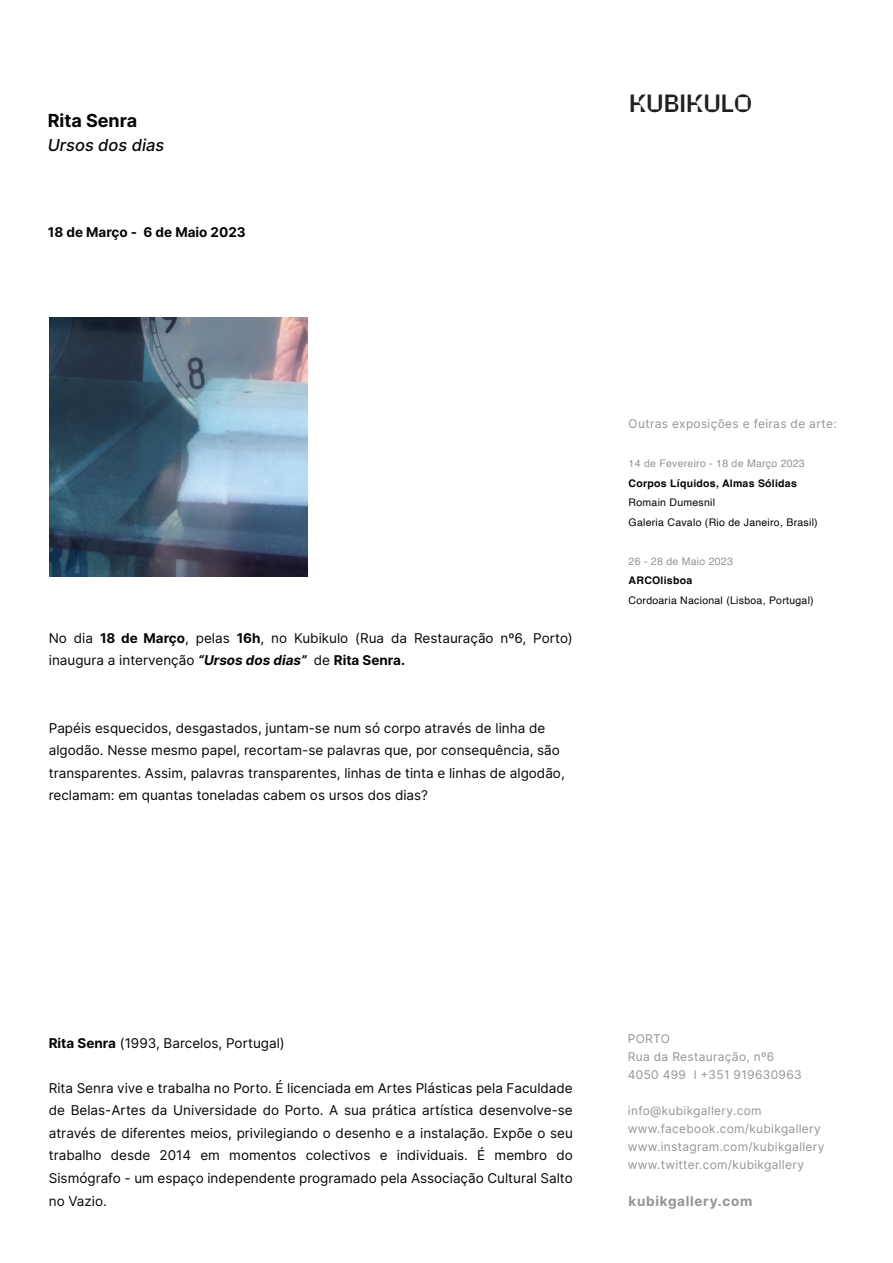
<style>
.page{position:relative;width:893px;height:1263px;background:#fff}
.page>*{position:absolute;margin:0;border:0;box-sizing:border-box;transform-origin:0 0}
.t1{font:600 24px "Inter Kubik";color:#231f20}
.t2{font:700 18px "Inter";color:#050504}
.t3{font:italic 500 16.5px "Inter";color:#050504}
.t4{font:13.5px/22.5px "Inter";color:#050504}
.t5{font:700 13.5px "Inter";color:#050504}
.t6{font:700 13.5px "Inter";letter-spacing:.05em;color:#929497}
.t7{font:12px/18px "Inter";letter-spacing:.025em;color:#929497}
.t8{font:10.5px/19.5px "Helvetica";letter-spacing:.025em;color:#050504}
.t9{font:10.5px "Helvetica";letter-spacing:.025em;color:#929497}
.t10{font:700 10.5px "Helvetica";letter-spacing:.025em;color:#050504}
.s1{font-weight:700}
.s2{font-weight:700;font-style:italic}
</style>
<div class="page">
<img style="left:49px;top:318px;width:259px;height:258px">
<h2 class="t2" style="left:48px;top:107px;width:91px">Rita Senra</h2>
<p class="t3" style="left:48px;top:133px;width:118px">Ursos dos dias</p>
<p class="t5" style="left:48px;top:222px;width:200px">18 de Março - 6 de Maio 2023</p>
<h1 class="t1" style="left:629px;top:85px;width:125px">KUBIKULO</h1>
<p class="t4" style="left:49px;top:626px;width:526px">No dia <span class="s1">18 de Março</span>, pelas <span class="s1">16h</span>, no Kubikulo (Rua da Restauração nº6, Porto) inaugura a intervenção <span class="s2">“Ursos dos dias”</span> de <span class="s1">Rita Senra.</span></p>
<p class="t4" style="left:49px;top:716px;width:517px">Papéis esquecidos, desgastados, juntam-se num só corpo através de linha de algodão. Nesse mesmo papel, recortam-se palavras que, por consequência, são transparentes. Assim, palavras transparentes, linhas de tinta e linhas de algodão, reclamam: em quantas toneladas cabem os ursos dos dias?</p>
<p class="t7" style="left:629px;top:414px;width:210px">Outras exposições e feiras de arte:</p>
<p class="t9" style="left:629px;top:455px;width:178px">14 de Fevereiro - 18 de Março 2023</p>
<p class="t10" style="left:629px;top:476px;width:170px">Corpos Líquidos, Almas Sólidas</p>
<p class="t8" style="left:629px;top:493px;width:191px">Romain Dumesnil<br>Galeria Cavalo (Rio de Janeiro, Brasil)</p>
<p class="t9" style="left:629px;top:553px;width:106px">26 - 28 de Maio 2023</p>
<p class="t10" style="left:629px;top:574px;width:65px">ARCOlisboa</p>
<p class="t8" style="left:629px;top:590px;width:187px">Cordoaria Nacional (Lisboa, Portugal)</p>
<p class="t4" style="left:49px;top:1031px;width:238px"><span class="s1">Rita Senra</span> (1993, Barcelos, Portugal)</p>
<p class="t4" style="left:49px;top:1076px;width:526px;text-align:justify">Rita Senra vive e trabalha no Porto. É licenciada em Artes Plásticas pela Faculdade de Belas-Artes da Universidade do Porto. A sua prática artística desenvolve-se através de diferentes meios, privilegiando o desenho e a instalação. Expõe o seu trabalho desde 2014 em momentos colectivos e individuais. É membro do Sismógrafo - um espaço independente programado pela Associação Cultural Salto no Vazio.</p>
<p class="t7" style="left:628px;top:1029px;width:175px">PORTO<br>Rua da Restauração, nº6<br>4050 499 l +351 919630963</p>
<p class="t7" style="left:628px;top:1101px;width:198px">info@kubikgallery.com www.facebook.com/kubikgallery www.instagram.com/kubikgallery www.twitter.com/kubikgallery</p>
<p class="t6" style="left:629px;top:1191px;width:125px">kubikgallery.com</p>
</div>
